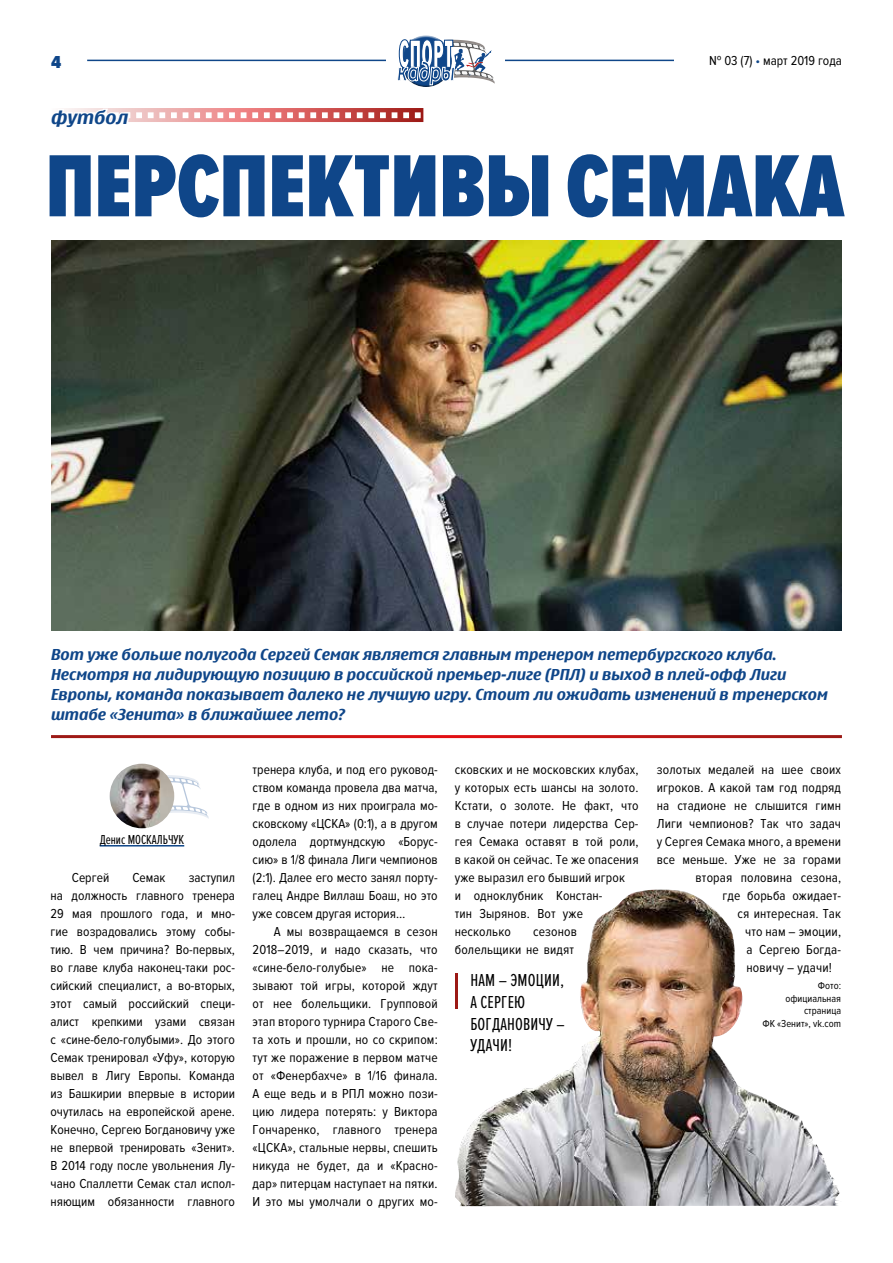
<style>
.page{position:relative;width:893px;height:1263px;background:#fff}
.page>*{position:absolute;margin:0;border:0;box-sizing:border-box;transform-origin:0 0}
.t1{font:900 91.5px "Proxima Nova Ex Cn";color:#0f4689}
.t2{font:50.4px "Proxima Nova Ex Cn";color:#fff}
.t3{font:18px/21.6px "Proxima Nova Ex Cn";letter-spacing:.01em;color:#000}
.t4{font:700 18px "Nokia Sans S60";color:#0f4689}
.t5{font:900 18px "Proxima Nova Cond";color:#0f4689}
.t6{font:700 15px/20.1px "Nokia Sans S60";color:#0f4689}
.t7{font:13.5px/18px "Proxima Nova Cond";letter-spacing:.01em;color:#000;text-align:justify}
.t8{font:13.5px "Proxima Nova Ex Cn";color:#000}
.t9{font:10.5px/12.6px "Proxima Nova Cond";color:#000;text-align:right}
.s1{color:#0f4689}
</style>
<div class="page">
<hr style="left:87px;top:60px;width:587px;height:1px;background:#0f4689">
<div style="left:387px;top:24px;width:118px;height:65px;background:#fff"></div>
<div style="left:397px;top:35px;width:56px;height:25px;background:#fff;opacity:.75"></div>
<svg style="left:397px;top:39px;width:98px;height:48px"></svg>
<svg style="left:167px;top:775px;width:42px;height:44px"></svg>
<img style="left:110px;top:764px;width:64px;height:64px;border-radius:32px">
<hr style="left:100px;top:845px;width:84px;height:1px;background:#0f4689">
<img style="left:51px;top:240px;width:791px;height:390px">
<svg style="left:64px;top:108px;width:359px;height:14px"></svg>
<img style="left:455px;top:889px;width:385px;height:317px">
<h3 class="t5" style="left:51px;top:52px;width:12px">4</h3>
<p class="t7" style="left:709px;top:52px;width:134px">№ 03 (7) <span class="s1">•</span> март 2019 года</p>
<h3 class="t4" style="left:51px;top:106px;width:79px">футбол</h3>
<h1 class="t1" style="left:46px;top:135px;width:800px">ПЕРСПЕКТИВЫ СЕМАКА</h1>
<p class="t6" style="left:51px;top:645px;width:778px">Вот уже больше полугода Сергей Семак является главным тренером петербургского клуба.<br>Несмотря на лидирующую позицию в российской премьер-лиге (РПЛ) и выход в плей-офф Лиги Европы, команда показывает далеко не лучшую игру. Стоит ли ожидать изменений в тренерском штабе «Зенита» в ближайшее лето?</p>
<p class="t8" style="left:100px;top:832px;width:86px">Денис МОСКАЛЬЧУК</p>
<p class="t7" style="left:72px;top:869px;width:39px">Сергей</p>
<p class="t7" style="left:132px;top:869px;width:35px">Семак</p>
<p class="t7" style="left:51px;top:869px;width:186px;text-indent:138px">заступил на должность главного тренера 29 мая прошлого года, и мно&shy;гие возрадовались этому собы&shy;тию. В чем причина? Во‑первых, во главе клуба наконец-таки рос&shy;сийский специалист, а во‑вторых, этот самый российский специ&shy;алист крепкими узами связан с «сине-бело-голубыми». До этого Семак тренировал «Уфу», которую вывел в Лигу Европы. Команда из Башкирии впервые в истории очутилась на европейской арене.<br>Конечно, Сергею Богдановичу уже не впервой тренировать «Зенит».<br>В 2014 году после увольнения Лу&shy;чано Спаллетти Семак стал испол&shy;няющим обязанности главного</p>
<p class="t7" style="left:253px;top:761px;width:187px">тренера клуба, и под его руковод&shy;ством команда провела два матча, где в одном из них проиграла мо&shy;сковскому «ЦСКА» (0:1), а в другом одолела дортмундскую «Борус&shy;сию» в 1/8 финала Лиги чемпионов (2:1). Далее его место занял порту&shy;галец Андре Виллаш Боаш, но это уже совсем другая история…</p>
<p class="t7" style="left:253px;top:923px;width:187px;text-indent:21px">А мы возвращаемся в сезон 2018–2019, и надо сказать, что «сине-бело-голубые» не пока&shy;зывают той игры, которой ждут от нее болельщики. Групповой этап второго турнира Старого Све&shy;та хоть и прошли, но со скрипом: тут же поражение в первом матче от «Фенербахче» в 1/16 финала.<br>А еще ведь и в РПЛ можно пози&shy;цию лидера потерять: у Виктора Гончаренко, главного тренера «ЦСКА», стальные нервы, спешить никуда не будет, да и «Красно&shy;дар» питерцам наступает на пятки.<br>И это мы умолчали о других мо-</p>
<p class="t7" style="left:455px;top:761px;width:185px;text-align:left">сковских и не московских клубах, у которых есть шансы на золото.<br>Кстати, о золоте. Не факт, что в случае потери лидерства Сер&shy;гея Семака оставят в той роли, в какой он сейчас. Те же опасения уже выразил его бывший игрок<br>и одноклубник Констан-<br>тин Зырянов. Вот уже несколько</p>
<p class="t7" style="left:455px;top:923px;width:124px;text-align:right">сезонов<br>болельщики не видят</p>
<h2 class="t2" style="left:452px;top:963px;width:10px">|</h2>
<h3 class="t3" style="left:470px;top:970px;width:96px">НАМ – ЭМОЦИИ,<br>А СЕРГЕЮ<br>БОГДАНОВИЧУ –<br>УДАЧИ!</h3>
<p class="t7" style="left:657px;top:761px;width:186px">золотых медалей на шее своих</p>
<p class="t7" style="left:657px;top:779px;width:186px">игроков. А какой там год подряд</p>
<p class="t7" style="left:657px;top:797px;width:186px">на стадионе не слышится гимн</p>
<p class="t7" style="left:657px;top:815px;width:186px">Лиги чемпионов? Так что задач</p>
<p class="t7" style="left:657px;top:833px;width:186px">у Сергея Семака много, а времени</p>
<p class="t7" style="left:657px;top:851px;width:186px">все меньше. Уже не за горами</p>
<p class="t7" style="left:696px;top:869px;width:147px">вторая половина сезона,</p>
<p class="t7" style="left:723px;top:887px;width:120px">где борьба ожидает-</p>
<p class="t7" style="left:738px;top:905px;width:105px">ся интересная. Так</p>
<p class="t7" style="left:745px;top:923px;width:97px">что нам – эмоции,</p>
<p class="t7" style="left:747px;top:941px;width:96px">а Сергею Богда-</p>
<p class="t7" style="left:747px;top:959px;width:87px">новичу – удачи!</p>
<p class="t9" style="left:762px;top:979px;width:80px">Фото: официальная страница<br>ФК «Зенит», vk.com</p>
</div>
